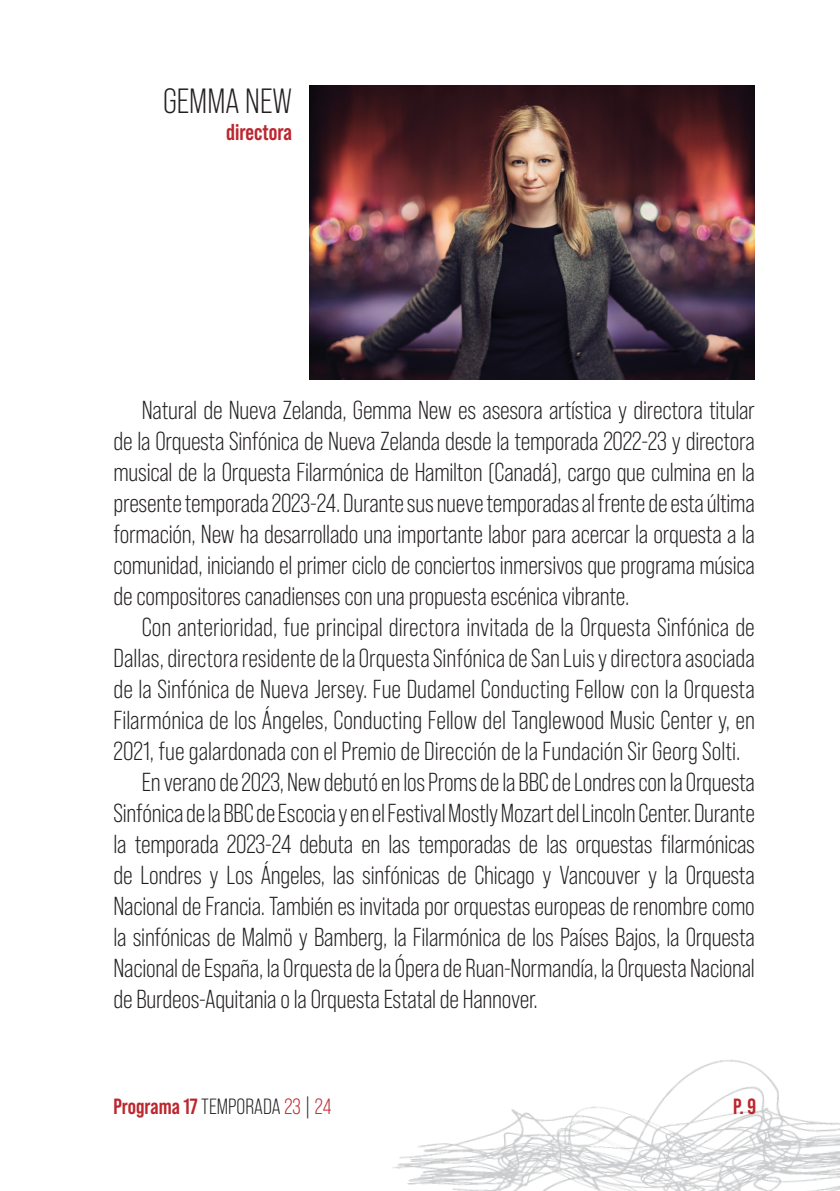
<style>
.page{position:relative;width:840px;height:1191px;background:#fff}
.page>*{position:absolute;margin:0;border:0;box-sizing:border-box;transform-origin:0 0}
.t1{font:35px "Bebas Neue Pro";color:#231f20}
.t2{font:26px/31px "Bebas Neue Pro";letter-spacing:-.01em;color:#231f20;text-align:justify}
.t3{font:700 23px "Bebas Neue Pro";color:#bb272e}
.t4{font:700 22px "Bebas Neue Pro";color:#bb272e}
.s1{font-weight:400;color:#231f20}
.s2{font-weight:400}
</style>
<div class="page">
<img style="left:392px;top:1059px;width:447px;height:132px">
<img style="left:309px;top:85px;width:445px;height:295px">
<p class="t1" style="left:163px;top:82px;width:130px">GEMMA NEW</p>
<p class="t3" style="left:226px;top:119px;width:67px">directora</p>
<p class="t2" style="left:113px;top:395px;width:642px;text-indent:28px">Natural de Nueva Zelanda, Gemma New es asesora artística y directora titular de la Orquesta Sinfónica de Nueva Zelanda desde la temporada 2022-23 y directora musical de la Orquesta Filarmónica de Hamilton (Canadá), cargo que culmina en la presente temporada 2023-24. Durante sus nueve temporadas al frente de esta última formación, New ha desarrollado una importante labor para acercar la orquesta a la comunidad, iniciando el primer ciclo de conciertos inmersivos que programa música de compositores canadienses con una propuesta escénica vibrante.</p>
<p class="t2" style="left:113px;top:612px;width:642px;text-indent:28px">Con anterioridad, fue principal directora invitada de la Orquesta Sinfónica de Dallas, directora residente de la Orquesta Sinfónica de San Luis y directora asociada de la Sinfónica de Nueva Jersey. Fue Dudamel Conducting Fellow con la Orquesta Filarmónica de los Ángeles, Conducting Fellow del Tanglewood Music Center y, en 2021, fue galardonada con el Premio de Dirección de la Fundación Sir Georg Solti.</p>
<p class="t2" style="left:113px;top:767px;width:642px;text-indent:28px">En verano de 2023, New debutó en los Proms de la BBC de Londres con la Orquesta Sinfónica de la BBC de Escocia y en el Festival Mostly Mozart del Lincoln Center. Durante la temporada 2023-24 debuta en las temporadas de las orquestas filarmónicas de Londres y Los Ángeles, las sinfónicas de Chicago y Vancouver y la Orquesta Nacional de Francia. También es invitada por orquestas europeas de renombre como la sinfónicas de Malmö y Bamberg, la Filarmónica de los Países Bajos, la Orquesta Nacional de España, la Orquesta de la Ópera de Ruan-Normandía, la Orquesta Nacional de Burdeos-Aquitania o la Orquesta Estatal de Hannover.</p>
<p class="t4" style="left:113px;top:1094px;width:219px">Programa 17 <span class="s1">TEMPORADA</span> <span class="s2">23</span> <span class="s1">|</span> <span class="s2">24</span></p>
<p class="t4" style="left:732px;top:1094px;width:24px">P. 9</p>
</div>
